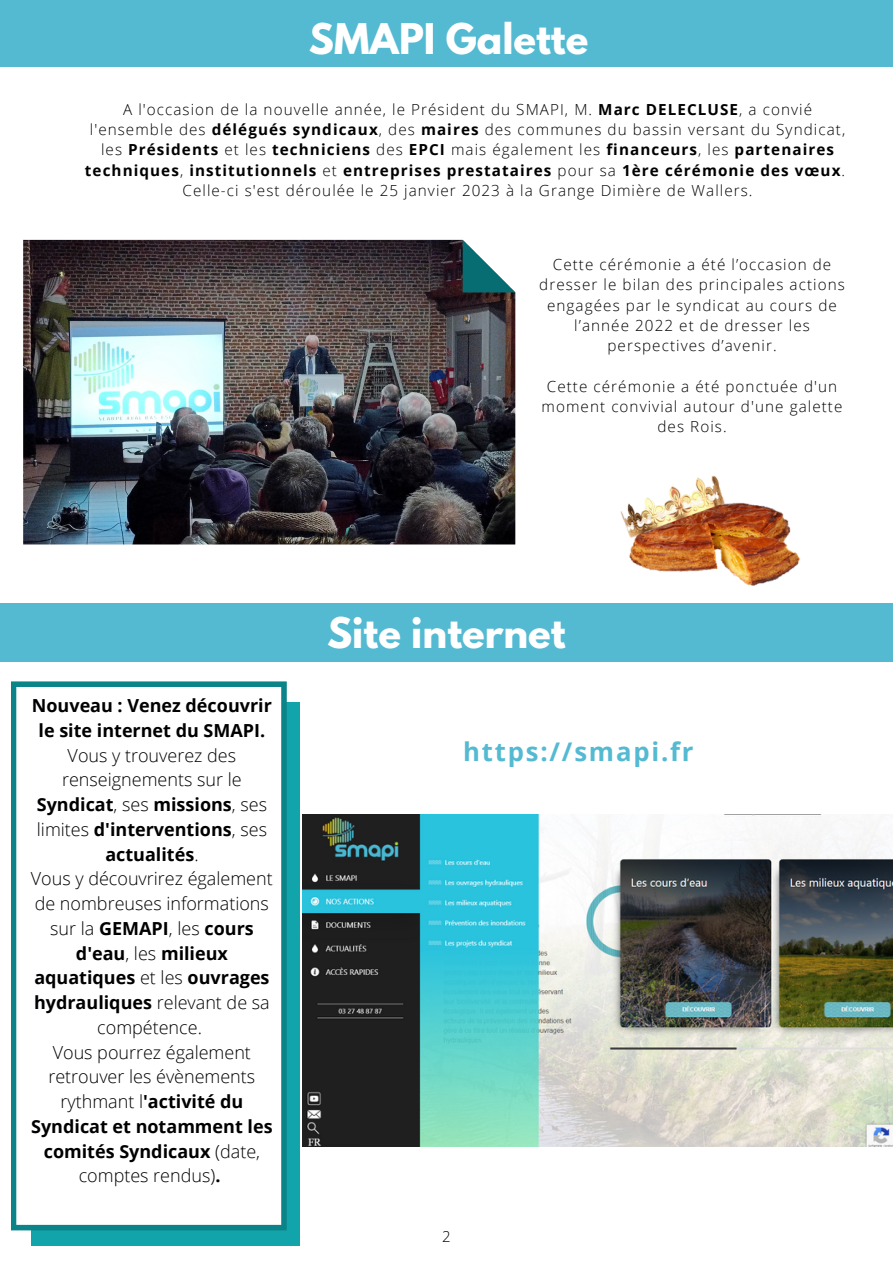
<style>
.page{position:relative;width:893px;height:1264px;background:#fff}
.page>*{position:absolute;margin:0;border:0;box-sizing:border-box;transform-origin:0 0}
.t1{font:700 37.5px "League Spartan";color:#fff}
.t2{font:700 25.65px "Open Sans";letter-spacing:.07em;color:#54bad2}
.t3{font:300 18px/24.8px "Open Sans";color:#000;text-align:center}
.t4{font:700 18px/24.8px "Open Sans";color:#000;text-align:center}
.t5{font:300 15.3px/20.2px "Open Sans";letter-spacing:.07em;color:#000;text-align:center}
.t6{font:300 15px "Open Sans";color:#000}
.s1{font-weight:700}
</style>
<div class="page">
<div style="left:0;top:0;width:892px;height:66px;background:#54bad2"></div>
<div style="left:0;top:603px;width:892px;height:58px;background:#54bad2"></div>
<img style="left:23px;top:240px;width:492px;height:304px">
<svg style="left:462px;top:240px;width:53px;height:52px"></svg>
<div style="left:32px;top:702px;width:267px;height:543px;background:#11a4ab"></div>
<div style="left:11px;top:681px;width:276px;height:549px;background:#fff"></div>
<img style="left:620px;top:475px;width:180px;height:111px">
<img style="left:302px;top:815px;width:590px;height:331px">
<h1 class="t1" style="left:309px;top:21px;width:281px">SMAPI Galette</h1>
<p class="t5" style="left:85px;top:99px;width:761px">A l'occasion de la nouvelle année, le Président du SMAPI, M. <span class="s1">Marc DELECLUSE</span>, a convié l'ensemble des <span class="s1">délégués syndicaux</span>, des <span class="s1">maires</span> des communes du bassin versant du Syndicat, les <span class="s1">Présidents</span> et les <span class="s1">techniciens</span> des <span class="s1">EPCI</span> mais également les <span class="s1">financeurs</span>, les <span class="s1">partenaires techniques</span>, <span class="s1">institutionnels</span> et <span class="s1">entreprises prestataires</span> pour sa <span class="s1">1ère cérémonie des vœux</span>.<br>Celle-ci s'est déroulée le 25 janvier 2023 à la Grange Dimière de Wallers.</p>
<p class="t5" style="left:539px;top:254px;width:307px">Cette cérémonie a été l’occasion de dresser le bilan des principales actions engagées par le syndicat au cours de l’année 2022 et de dresser les perspectives d’avenir.</p>
<p class="t5" style="left:541px;top:375px;width:302px">Cette cérémonie a été ponctuée d'un moment convivial autour d'une galette des Rois.</p>
<p class="t4" style="left:32px;top:693px;width:241px">Nouveau : Venez découvrir le site internet du SMAPI.</p>
<p class="t3" style="left:31px;top:742px;width:243px">Vous y trouverez des renseignements sur le<br><span class="s1">Syndicat</span>, ses <span class="s1">missions</span>, ses limites <span class="s1">d'interventions</span>, ses <span class="s1">actualités</span>.<br>Vous y découvrirez également de nombreuses informations sur la <span class="s1">GEMAPI</span>, les <span class="s1">cours d'eau</span>, les <span class="s1">milieux aquatiques</span> et les <span class="s1">ouvrages hydrauliques</span> relevant de sa compétence.<br>Vous pourrez également retrouver les évènements rythmant l<span class="s1">'activité du<br>Syndicat et notamment les comités Syndicaux</span> (date, comptes rendus)<span class="s1">.</span></p>
<h1 class="t1" style="left:327px;top:614px;width:240px">Site internet</h1>
<h2 class="t2" style="left:463px;top:733px;width:232px">https://smapi.fr</h2>
<p class="t6" style="left:442px;top:1226px;width:10px">2</p>
</div>
